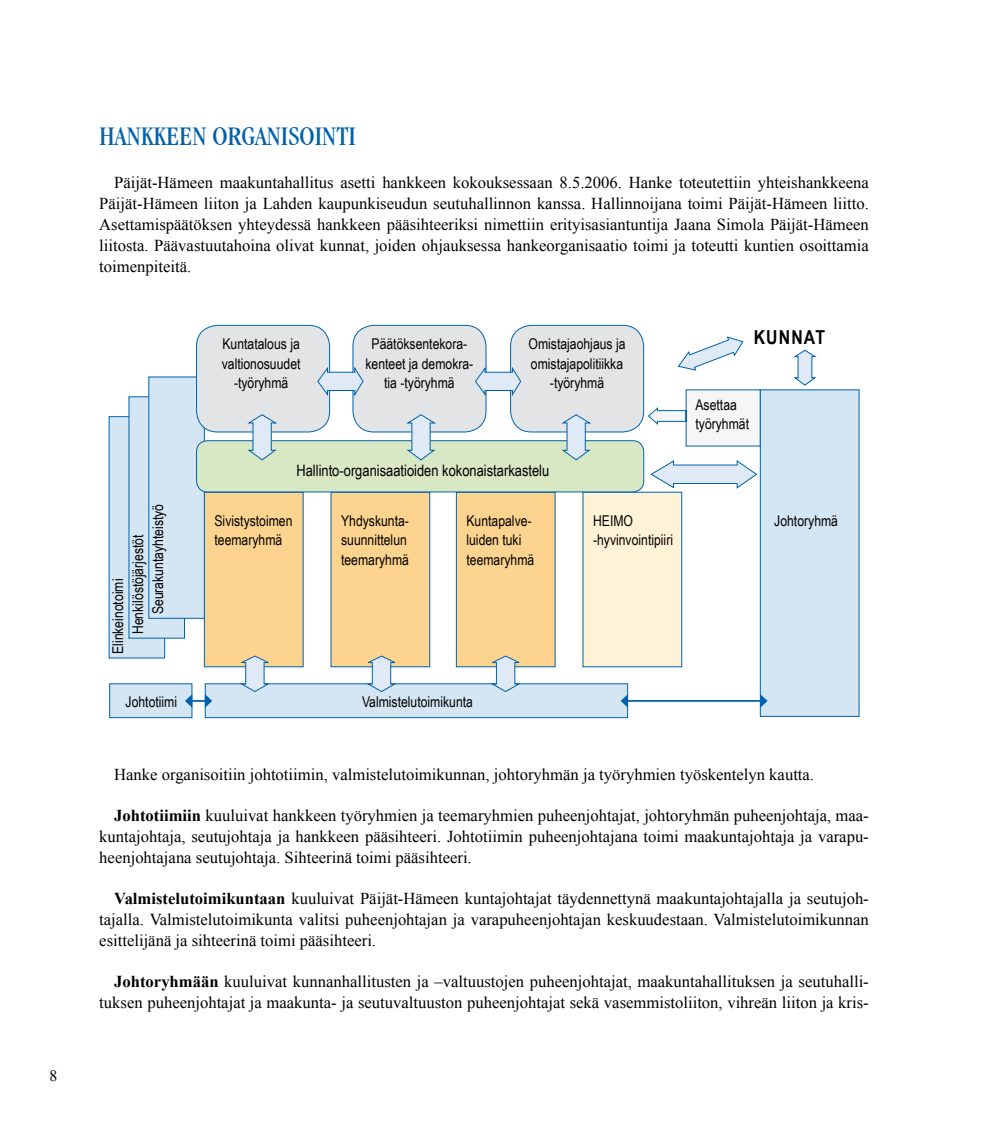
<style>
.page{position:relative;width:993px;height:1141px;background:#fff}
.page>*{position:absolute;margin:0;border:0;box-sizing:border-box;transform-origin:0 0}
.t1{font:condensed 28px "Garamond IT Cby BT";color:#0062ac}
.t2{font:700 19.25px "Arial Narrow";letter-spacing:.06em;color:#000}
.t3{font:16.62px/21px "Times New Roman";color:#000;text-align:justify}
.t4{font:15.75px "Arial Narrow";color:#000}
.t5{font:15.75px "Times New Roman";color:#000}
.t6{font:14.88px/19.2px "Arial Narrow";color:#000}
.s1{font-weight:700}
</style>
<div class="page">
<div style="left:204px;top:492px;width:99px;height:175px;background:#fdd48f;border:1px solid #0062ac"></div>
<div style="left:330px;top:492px;width:100px;height:175px;background:#fdd48f"></div>
<div style="left:456px;top:492px;width:99px;height:175px;background:#fdd48f;border:1px solid #0062ac"></div>
<div style="left:582px;top:492px;width:100px;height:175px;background:#fff3d7;border:1px solid #0062ac"></div>
<div style="left:759px;top:389px;width:100px;height:328px;background:#d4e6f4;border:1px solid #0062ac"></div>
<div style="left:205px;top:683px;width:423px;height:35px;background:#d4e6f4;border:1px solid #0062ac"></div>
<div style="left:109px;top:683px;width:83px;height:35px;background:#d4e6f4;border:1px solid #0062ac"></div>
<div style="left:109px;top:416px;width:56px;height:242px;background:#d4e6f4"></div>
<div style="left:128px;top:396px;width:57px;height:243px;background:#d4e6f4"></div>
<div style="left:148px;top:377px;width:57px;height:242px;background:#d4e6f4;border:1px solid #0062ac"></div>
<div style="left:196px;top:325px;width:133px;height:107px;background:#e3e4e5;border-radius:21px"></div>
<div style="left:196px;top:325px;width:134px;height:107px;border:1px solid #0062ac;border-radius:21px"></div>
<div style="left:353px;top:325px;width:133px;height:107px;background:#e3e4e5;border-radius:21px"></div>
<div style="left:352px;top:325px;width:134px;height:107px;border:1px solid #0062ac;border-radius:21px"></div>
<div style="left:510px;top:325px;width:133px;height:107px;background:#e3e4e5;border-radius:21px"></div>
<div style="left:510px;top:325px;width:134px;height:107px;border:1px solid #0062ac;border-radius:21px"></div>
<svg style="left:317px;top:365px;width:47px;height:33px"></svg>
<svg style="left:475px;top:365px;width:46px;height:33px"></svg>
<svg style="left:650px;top:460px;width:107px;height:29px"></svg>
<hr style="left:627px;top:700px;width:133px;height:2px;background:#0062ac">
<svg style="left:620px;top:694px;width:7px;height:14px"></svg>
<svg style="left:760px;top:694px;width:7px;height:14px"></svg>
<svg style="left:185px;top:694px;width:27px;height:14px"></svg>
<svg style="left:648px;top:389px;width:112px;height:58px"></svg>
<div style="left:196px;top:441px;width:447px;height:51px;background:#d8e8c4;border-radius:11px"></div>
<div style="left:196px;top:440px;width:448px;height:52px;border:1px solid #0062ac;border-radius:11px"></div>
<svg style="left:246px;top:414px;width:32px;height:47px"></svg>
<svg style="left:404px;top:414px;width:33px;height:47px"></svg>
<svg style="left:559px;top:414px;width:33px;height:47px"></svg>
<svg style="left:793px;top:349px;width:24px;height:37px"></svg>
<svg style="left:238px;top:655px;width:34px;height:37px"></svg>
<svg style="left:364px;top:655px;width:34px;height:37px"></svg>
<svg style="left:488px;top:655px;width:34px;height:37px"></svg>
<svg style="left:677px;top:336px;width:66px;height:35px"></svg>
<p class="t5" style="left:50px;top:1065px;width:9px">8</p>
<h1 class="t1" style="left:99px;top:120px;width:30px">HANKKEEN</h1>
<h1 class="t1" style="left:212px;top:120px;width:13px">ORGANISOINTI</h1>
<p class="t3" style="left:99px;top:172px;width:770px;text-indent:15px">Päijät-Hämeen maakuntahallitus asetti hankkeen kokouksessaan 8.5.2006. Hanke toteutettiin yhteishankkeena Päijät-Hämeen liiton ja Lahden kaupunkiseudun seutuhallinnon kanssa. Hallinnoijana toimi Päijät-Hämeen liitto.<br>Asettamispäätöksen yhteydessä hankkeen pääsihteeriksi nimettiin erityisasiantuntija Jaana Simola Päijät-Hämeen liitosta. Päävastuutahoina olivat kunnat, joiden ohjauksessa hankeorganisaatio toimi ja toteutti kuntien osoittamia toimenpiteitä.</p>
<p class="t6" style="left:222px;top:334px;width:80px;text-align:center">Kuntatalous ja valtionosuudet -työryhmä</p>
<p class="t6" style="left:365px;top:334px;width:109px;text-align:center">Päätöksentekora&shy;kenteet ja demokra&shy;tia -työryhmä</p>
<p class="t6" style="left:528px;top:334px;width:98px;text-align:center">Omistajaohjaus ja omistajapolitiikka -työryhmä</p>
<p class="t2" style="left:753px;top:323px;width:73px">KUNNAT</p>
<p class="t6" style="left:695px;top:395px;width:55px">Asettaa työryhmät</p>
<p class="t4" style="left:296px;top:459px;width:254px">Hallinto-organisaatioiden kokonaistarkastelu</p>
<p class="t6" style="left:108px;top:654px;width:77px;rotate:-90deg">Elinkeinotoimi</p>
<p class="t6" style="left:147px;top:614px;width:112px;rotate:-90deg">Seurakuntayhteistyö</p>
<p class="t6" style="left:214px;top:511px;width:79px">Sivistystoimen teemaryhmä</p>
<p class="t6" style="left:341px;top:511px;width:69px">Yhdyskunta&shy;suunnittelun teemaryhmä</p>
<p class="t6" style="left:466px;top:511px;width:69px">Kuntapalve&shy;luiden tuki teemaryhmä</p>
<p class="t6" style="left:593px;top:511px;width:81px">HEIMO -hyvinvointipiiri</p>
<p class="t6" style="left:774px;top:511px;width:65px">Johtoryhmä</p>
<p class="t6" style="left:128px;top:634px;width:101px;rotate:-90deg">Henkilöstöjärjestöt</p>
<p class="t6" style="left:126px;top:692px;width:53px">Johtotiimi</p>
<p class="t6" style="left:362px;top:692px;width:112px">Valmistelutoimikunta</p>
<p class="t3" style="left:114px;top:764px;width:701px">Hanke organisoitiin johtotiimin, valmistelutoimikunnan, johtoryhmän ja työryhmien työskentelyn kautta.</p>
<p class="t3" style="left:99px;top:805px;width:770px;text-indent:15px"><span class="s1">Johtotiimiin</span> kuuluivat hankkeen työryhmien ja teemaryhmien puheenjohtajat, johtoryhmän puheenjohtaja, maa&shy;kuntajohtaja, seutujohtaja ja hankkeen pääsihteeri. Johtotiimin puheenjohtajana toimi maakuntajohtaja ja varapu&shy;heenjohtajana seutujohtaja. Sihteerinä toimi pääsihteeri.</p>
<p class="t3" style="left:99px;top:888px;width:770px;text-indent:15px"><span class="s1">Valmistelutoimikuntaan</span> kuuluivat Päijät-Hämeen kuntajohtajat täydennettynä maakuntajohtajalla ja seutujoh&shy;tajalla. Valmistelutoimikunta valitsi puheenjohtajan ja varapuheenjohtajan keskuudestaan. Valmistelutoimikunnan esittelijänä ja sihteerinä toimi pääsihteeri.</p>
<p class="t3" style="left:99px;top:971px;width:770px;text-align:right"><span class="s1">Johtoryhmään</span> kuuluivat kunnanhallitusten ja –valtuustojen puheenjohtajat, maakuntahallituksen ja seutuhalli&shy;tuksen puheenjohtajat ja maakunta- ja seutuvaltuuston puheenjohtajat sekä vasemmistoliiton, vihreän liiton ja kris-</p>
</div>
